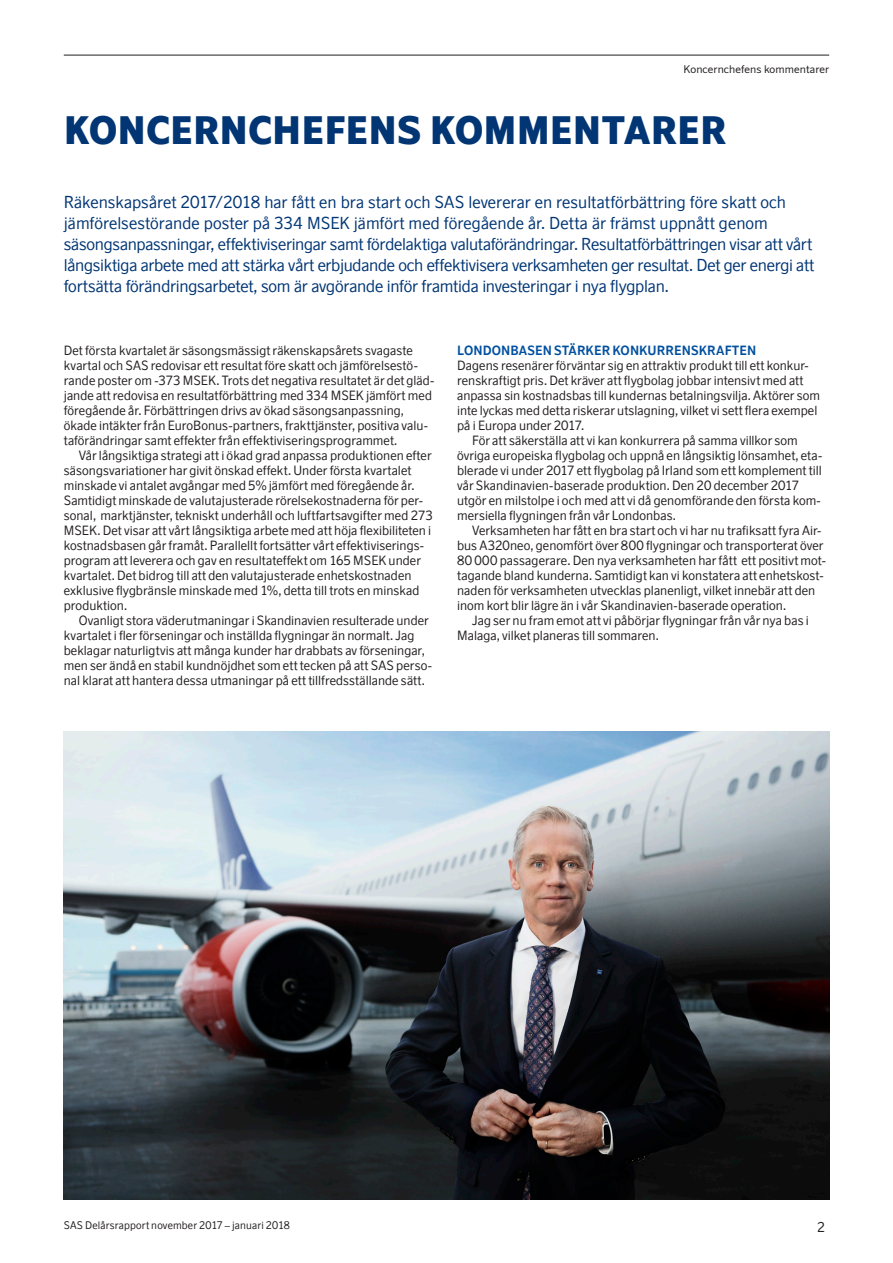
<style>
.page{position:relative;width:893px;height:1263px;background:#fff}
.page>*{position:absolute;margin:0;border:0;box-sizing:border-box;transform-origin:0 0}
.Huvudrubrik{font:900 37.8px "Scandinavian N";color:#013574}
.Ingress{font:16.5px/21px "Scandinavian N";letter-spacing:-.01em;color:#013574}
.t1{font:13.5px "Scandinavian N";color:#231f20}
.Bröd_indrag{font:12.75px/15px "Scandinavian N";letter-spacing:.005em;color:#231f20}
.Bröd{font:12.75px/15px "Scandinavian N";letter-spacing:.005em;color:#231f20}
.Mellis_1{font:700 12.75px "Scandinavian N";letter-spacing:.005em;color:#01509f}
.t2{font:10.5px "Scandinavian N";letter-spacing:.015em;color:#231f20}
.t3{font:10.5px "Scandinavian NB";letter-spacing:.01em;color:#231f20}
</style>
<div class="page">
<hr style="left:64px;top:55px;width:765px;height:1px;background:#231f20">
<img style="left:64px;top:731px;width:765px;height:468px">
<p class="t3" style="left:683px;top:62px;width:147px">Koncernchefens kommentarer</p>
<p class="Huvudrubrik" style="left:64px;top:106px;width:664px">KONCERNCHEFENS KOMMENTARER</p>
<p class="Ingress" style="left:64px;top:191px;width:752px">Räkenskapsåret 2017/2018 har fått en bra start och SAS levererar en resultatförbättring före skatt och jämförelsestörande poster på 334 MSEK jämfört med föregående år. Detta är främst uppnått genom säsongsanpassningar, effektiviseringar samt fördelaktiga valutaförändringar. Resultatförbättringen visar att vårt långsiktiga arbete med att stärka vårt erbjudande och effektivisera verksamheten ger resultat. Det ger energi att fortsätta förändringsarbetet, som är avgörande inför framtida investeringar i nya flygplan.</p>
<p class="Bröd" style="left:64px;top:343px;width:372px">Det första kvartalet är säsongsmässigt räkenskapsårets svagaste kvartal och SAS redovisar ett resultat före skatt och jämförelsestö&shy;rande poster om -373 MSEK. Trots det negativa resultatet är det gläd&shy;jande att redovisa en resultatförbättring med 334 MSEK jämfört med föregående år. Förbättringen drivs av ökad säsongsanpassning, ökade intäkter från EuroBonus-partners, frakttjänster, positiva valu&shy;taförändringar samt effekter från effektiviseringsprogrammet.</p>
<p class="Bröd_indrag" style="left:64px;top:448px;width:370px;text-indent:15px">Vår långsiktiga strategi att i ökad grad anpassa produktionen efter säsongsvariationer har givit önskad effekt. Under första kvartalet minskade vi antalet avgångar med 5% jämfört med föregående år.<br>Samtidigt minskade de valutajusterade rörelsekostnaderna för per&shy;sonal, marktjänster, tekniskt underhåll och luftfartsavgifter med 273<br>MSEK. Det visar att vårt långsiktiga arbete med att höja flexibiliteten i kostnadsbasen går framåt. Parallellt fortsätter vårt effektiviserings&shy;program att leverera och gav en resultateffekt om 165 MSEK under kvartalet. Det bidrog till att den valutajusterade enhetskostnaden exklusive flygbränsle minskade med 1%, detta till trots en minskad produktion.</p>
<p class="Bröd_indrag" style="left:64px;top:613px;width:370px;text-indent:15px">Ovanligt stora väderutmaningar i Skandinavien resulterade under kvartalet i fler förseningar och inställda flygningar än normalt. Jag beklagar naturligtvis att många kunder har drabbats av förseningar, men ser ändå en stabil kundnöjdhet som ett tecken på att SAS perso&shy;nal klarat att hantera dessa utmaningar på ett tillfredsställande sätt.</p>
<p class="Mellis_1" style="left:457px;top:342px;width:301px">LONDONBASEN STÄRKER KONKURRENSKRAFTEN</p>
<p class="Bröd" style="left:457px;top:358px;width:364px">Dagens resenärer förväntar sig en attraktiv produkt till ett konkur&shy;renskraftigt pris. Det kräver att flygbolag jobbar intensivt med att anpassa sin kostnadsbas till kundernas betalningsvilja. Aktörer som inte lyckas med detta riskerar utslagning, vilket vi sett flera exempel på i Europa under 2017.</p>
<p class="Bröd_indrag" style="left:457px;top:433px;width:367px;text-indent:15px">För att säkerställa att vi kan konkurrera på samma villkor som övriga europeiska flygbolag och uppnå en långsiktig lönsamhet, eta&shy;blerade vi under 2017 ett flygbolag på Irland som ett komplement till vår Skandinavien-baserade produktion. Den 20 december 2017 utgör en milstolpe i och med att vi då genomförande den första kom&shy;mersiella flygningen från vår Londonbas.</p>
<p class="Bröd_indrag" style="left:457px;top:523px;width:370px;text-indent:15px">Verksamheten har fått en bra start och vi har nu trafiksatt fyra Air&shy;bus A320neo, genomfört över 800 flygningar och transporterat över 80 000 passagerare. Den nya verksamheten har fått ett positivt mot&shy;tagande bland kunderna. Samtidigt kan vi konstatera att enhetskost&shy;naden för verksamheten utvecklas planenligt, vilket innebär att den inom kort blir lägre än i vår Skandinavien-baserade operation.</p>
<p class="Bröd_indrag" style="left:457px;top:613px;width:353px;text-indent:15px">Jag ser nu fram emot att vi påbörjar flygningar från vår nya bas i<br>Malaga, vilket planeras till sommaren.</p>
<p class="t2" style="left:64px;top:1218px;width:228px">SAS Delårsrapport november 2017 – januari 2018</p>
<p class="t1" style="left:817px;top:1218px;width:9px">2</p>
</div>
